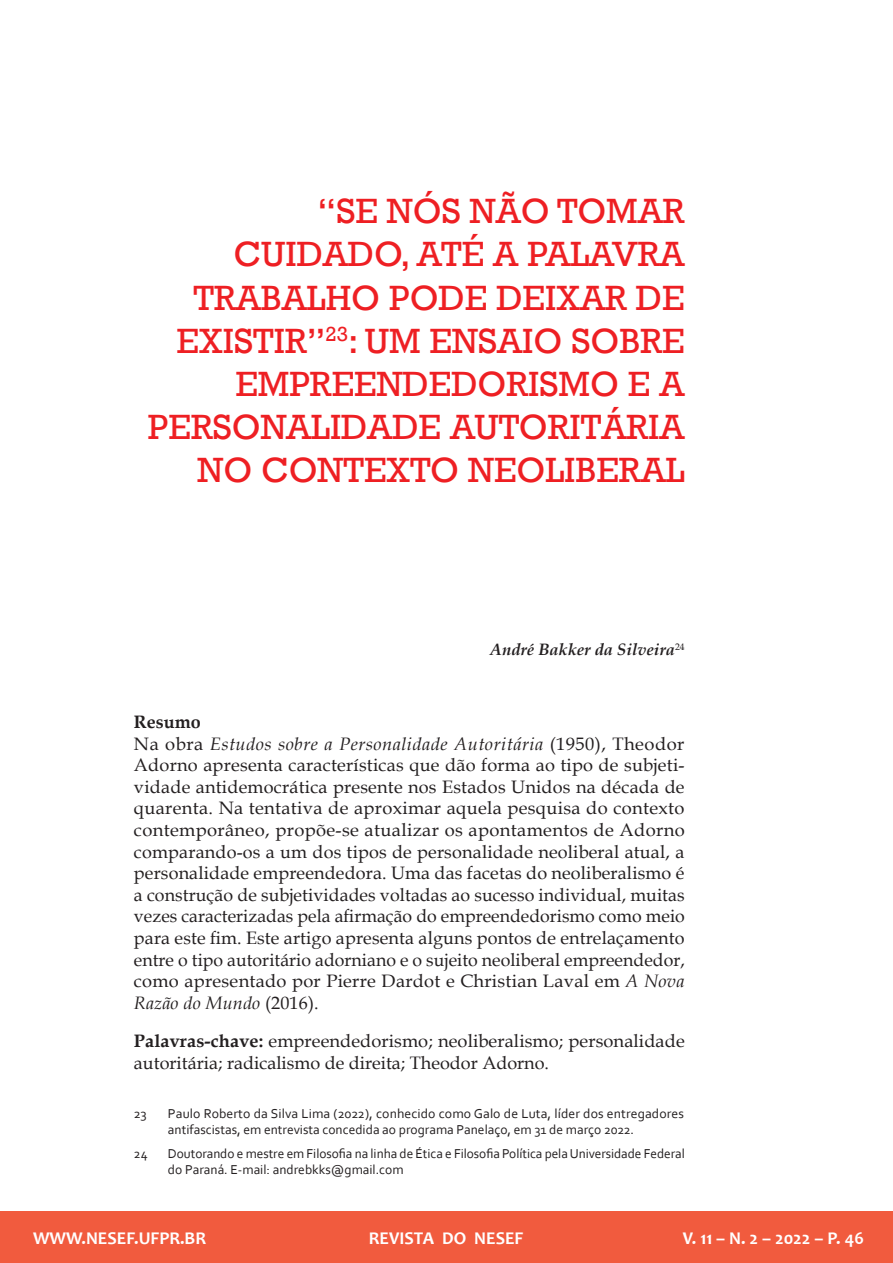
<style>
.page{position:relative;width:893px;height:1263px;background:#fff}
.page>*{position:absolute;margin:0;border:0;box-sizing:border-box;transform-origin:0 0}
.t1{font:36px/43.2px "Rockwell";color:#ee1f23;text-align:right}
.t2{font:18px/21.6px "Book Antiqua";letter-spacing:.01em;color:#231f20}
.t3{font:700 18px "Candara";color:#fff}
.t4{font:italic 700 16.5px "Book Antiqua";color:#231f20}
.t5{font:13.5px/15.8px "Corbel";color:#231f20}
.s1{font-weight:700}
.s2{font-style:italic}
</style>
<div class="page">
<div style="left:0;top:1212px;width:893px;height:51px;background:#f15b3e"></div>
<h1 class="t1" style="left:148px;top:190px;width:538px">“SE NÓS NÃO TOMAR<br>CUIDADO, ATÉ A PALAVRA<br>TRABALHO PODE DEIXAR DE<br>EXISTIR”<sup>23</sup>: UM ENSAIO SOBRE<br>EMPREENDEDORISMO E A<br>PERSONALIDADE AUTORITÁRIA<br>NO CONTEXTO NEOLIBERAL</h1>
<p class="t4" style="left:490px;top:638px;width:196px">André Bakker da Silveira<sup>24</sup></p>
<p class="t2" style="left:134px;top:711px;width:552px"><span class="s1">Resumo<br></span>Na obra <span class="s2">Estudos sobre a Personalidade Autoritária</span> (1950), Theodor Adorno apresenta características que dão forma ao tipo de subjeti&shy;vidade antidemocrática presente nos Estados Unidos na década de quarenta. Na tentativa de aproximar aquela pesquisa do contexto contemporâneo, propõe-se atualizar os apontamentos de Adorno comparando-os a um dos tipos de personalidade neoliberal atual, a personalidade empreendedora. Uma das facetas do neoliberalismo é a construção de subjetividades voltadas ao sucesso individual, muitas vezes caracterizadas pela afirmação do empreendedorismo como meio para este fim. Este artigo apresenta alguns pontos de entrelaçamento entre o tipo autoritário adorniano e o sujeito neoliberal empreendedor, como apresentado por Pierre Dardot e Christian Laval em <span class="s2">A Nova Razão do Mundo</span> (2016).</p>
<p class="t2" style="left:134px;top:1030px;width:552px"><span class="s1">Palavras-chave:</span> empreendedorismo; neoliberalismo; personalidade autoritária; radicalismo de direita; Theodor Adorno.</p>
<p class="t5" style="left:134px;top:1105px;width:14px">23</p>
<p class="t5" style="left:168px;top:1105px;width:518px">Paulo Roberto da Silva Lima (2022), conhecido como Galo de Luta, líder dos entregadores antifascistas, em entrevista concedida ao programa Panelaço, em 31 de março 2022.</p>
<p class="t5" style="left:134px;top:1145px;width:15px">24</p>
<p class="t5" style="left:168px;top:1145px;width:518px">Doutorando e mestre em Filosofia na linha de Ética e Filosofia Política pela Universidade Federal do Paraná. E-mail: andrebkks@gmail.com</p>
<p class="t3" style="left:33px;top:1227px;width:175px">WWW.NESEF.UFPR.BR</p>
<p class="t3" style="left:369px;top:1227px;width:156px">REVISTA DO NESEF</p>
<p class="t3" style="left:683px;top:1227px;width:183px">V. 11 – N. 2 – 2022 – P. 46</p>
</div>
